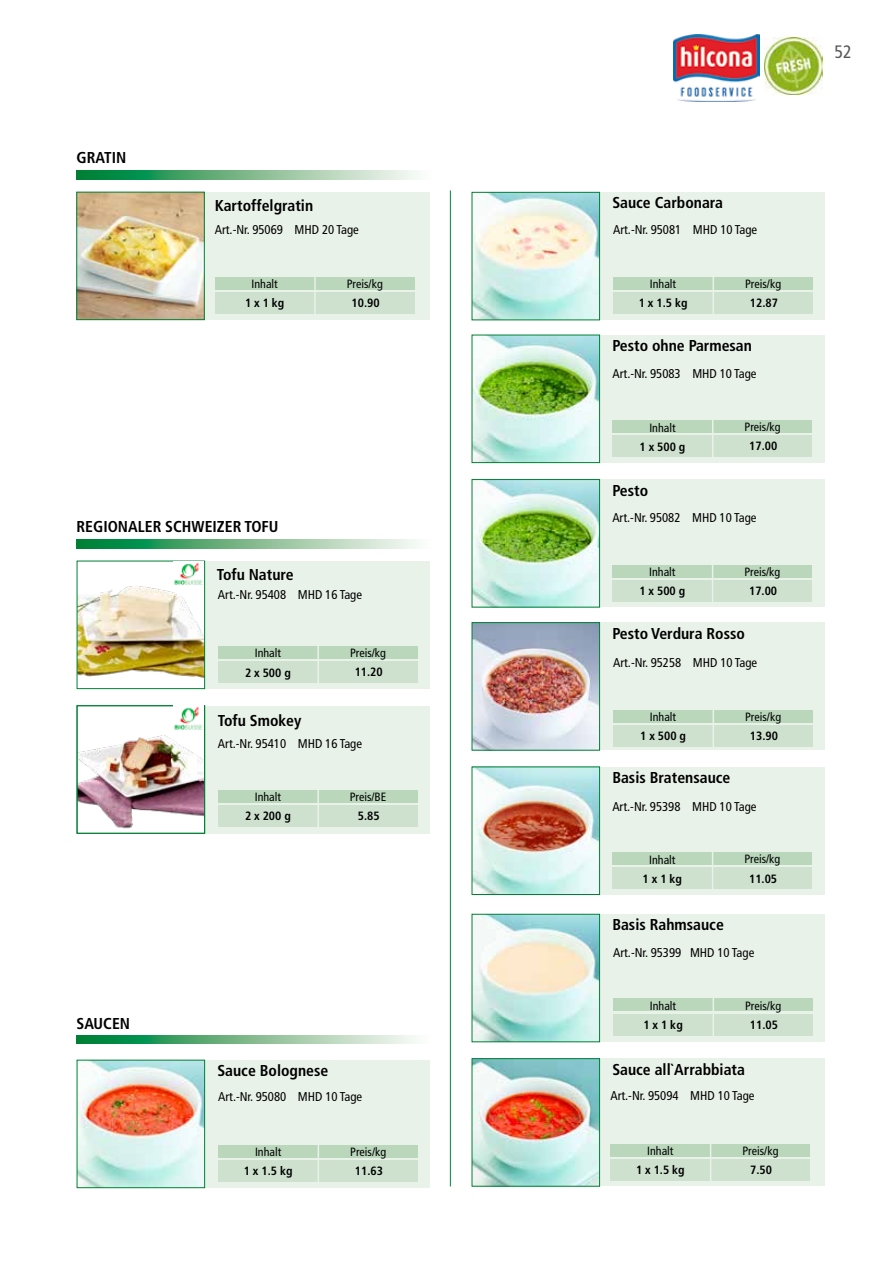
<style>
.page{position:relative;width:893px;height:1263px;background:#fff}
.page>*{position:absolute;margin:0;border:0;box-sizing:border-box;transform-origin:0 0}
.t1{font:condensed 18px "Frutiger";color:#58585a}
.t2{font:700 condensed 15.75px "Frutiger";color:#000}
.t3{font:condensed 12.75px "Frutiger";color:#000}
.t4{font:condensed 12px "Frutiger";color:#000}
.t5{font:700 condensed 12px "Frutiger";color:#000}
</style>
<div class="page">
<div style="left:205px;top:706px;width:225px;height:127px;background:#e9f2e9"></div>
<img style="left:79px;top:735px;width:124px;height:94px">
<div style="left:77px;top:705px;width:128px;height:128px;border:1px solid #008035"></div>
<svg style="left:77px;top:540px;width:339px;height:8px;background:#75b98d"></svg>
<svg style="left:77px;top:171px;width:339px;height:8px;background:#75b98d"></svg>
<div style="left:205px;top:561px;width:225px;height:128px;background:#e9f2e9"></div>
<div style="left:204px;top:192px;width:226px;height:128px;background:#e9f2e9"></div>
<img style="left:79px;top:194px;width:124px;height:124px">
<div style="left:77px;top:192px;width:128px;height:128px;border:1px solid #008035"></div>
<img style="left:79px;top:586px;width:124px;height:92px">
<div style="left:77px;top:561px;width:128px;height:128px;border:1px solid #008035"></div>
<div style="left:600px;top:479px;width:225px;height:128px;background:#e9f2e9"></div>
<img style="left:474px;top:481px;width:124px;height:124px">
<div style="left:472px;top:479px;width:128px;height:128px;border:1px solid #008035"></div>
<div style="left:600px;top:767px;width:225px;height:127px;background:#e9f2e9"></div>
<img style="left:474px;top:769px;width:124px;height:124px">
<div style="left:472px;top:767px;width:128px;height:128px;border:1px solid #008035"></div>
<div style="left:600px;top:914px;width:225px;height:128px;background:#e9f2e9"></div>
<img style="left:474px;top:916px;width:124px;height:124px">
<div style="left:472px;top:914px;width:128px;height:128px;border:1px solid #008035"></div>
<div style="left:600px;top:623px;width:225px;height:127px;background:#e9f2e9"></div>
<img style="left:474px;top:624px;width:124px;height:124px">
<div style="left:472px;top:622px;width:128px;height:128px;border:1px solid #008035"></div>
<div style="left:600px;top:1059px;width:225px;height:127px;background:#e9f2e9"></div>
<img style="left:474px;top:1060px;width:124px;height:124px">
<div style="left:472px;top:1058px;width:128px;height:128px;border:1px solid #008035"></div>
<div style="left:600px;top:335px;width:225px;height:128px;background:#e9f2e9"></div>
<img style="left:474px;top:337px;width:124px;height:124px">
<div style="left:472px;top:335px;width:128px;height:128px;border:1px solid #008035"></div>
<div style="left:205px;top:1060px;width:225px;height:128px;background:#e9f2e9"></div>
<img style="left:79px;top:1062px;width:124px;height:124px">
<div style="left:77px;top:1060px;width:128px;height:128px;border:1px solid #008035"></div>
<div style="left:600px;top:192px;width:225px;height:128px;background:#e9f2e9"></div>
<img style="left:474px;top:194px;width:124px;height:124px">
<div style="left:472px;top:192px;width:128px;height:128px;border:1px solid #008035"></div>
<svg style="left:77px;top:1035px;width:338px;height:9px;background:#75b98d"></svg>
<img style="left:174px;top:561px;width:30px;height:25px">
<img style="left:174px;top:706px;width:30px;height:25px">
<hr style="left:450px;top:190px;width:1px;height:996px;background:#008a35">
<div style="left:215px;top:292px;width:200px;height:21px;background:#cde1ce"></div>
<div style="left:215px;top:277px;width:200px;height:13px;background:#bad7bc"></div>
<hr style="left:314px;top:276px;width:2px;height:40px;background:#e9f2e9">
<div style="left:218px;top:661px;width:200px;height:22px;background:#cde1ce"></div>
<div style="left:218px;top:646px;width:200px;height:13px;background:#bad7bc"></div>
<hr style="left:317px;top:645px;width:2px;height:40px;background:#e9f2e9">
<div style="left:218px;top:805px;width:200px;height:22px;background:#cde1ce"></div>
<div style="left:218px;top:790px;width:200px;height:13px;background:#bad7bc"></div>
<hr style="left:317px;top:789px;width:2px;height:40px;background:#e9f2e9">
<div style="left:218px;top:1160px;width:200px;height:22px;background:#cde1ce"></div>
<div style="left:218px;top:1145px;width:200px;height:13px;background:#bad7bc"></div>
<hr style="left:318px;top:1144px;width:1px;height:40px;background:#e9f2e9">
<div style="left:610px;top:1159px;width:200px;height:21px;background:#cde1ce"></div>
<div style="left:610px;top:1144px;width:200px;height:12px;background:#bad7bc"></div>
<hr style="left:710px;top:1142px;width:1px;height:41px;background:#e9f2e9">
<div style="left:613px;top:292px;width:200px;height:21px;background:#cde1ce"></div>
<div style="left:613px;top:277px;width:200px;height:12px;background:#bad7bc"></div>
<hr style="left:713px;top:276px;width:1px;height:40px;background:#e9f2e9">
<div style="left:612px;top:436px;width:200px;height:21px;background:#cde1ce"></div>
<div style="left:613px;top:420px;width:199px;height:13px;background:#bad7bc"></div>
<hr style="left:712px;top:419px;width:1px;height:41px;background:#e9f2e9">
<div style="left:612px;top:580px;width:200px;height:21px;background:#cde1ce"></div>
<div style="left:612px;top:565px;width:200px;height:13px;background:#bad7bc"></div>
<hr style="left:712px;top:564px;width:1px;height:40px;background:#e9f2e9">
<div style="left:613px;top:725px;width:200px;height:21px;background:#cde1ce"></div>
<div style="left:613px;top:710px;width:200px;height:12px;background:#bad7bc"></div>
<hr style="left:713px;top:708px;width:1px;height:41px;background:#e9f2e9">
<div style="left:612px;top:868px;width:200px;height:21px;background:#cde1ce"></div>
<div style="left:612px;top:852px;width:200px;height:13px;background:#bad7bc"></div>
<hr style="left:712px;top:851px;width:1px;height:41px;background:#e9f2e9">
<div style="left:613px;top:1014px;width:200px;height:21px;background:#cde1ce"></div>
<div style="left:613px;top:998px;width:200px;height:13px;background:#bad7bc"></div>
<hr style="left:713px;top:997px;width:1px;height:41px;background:#e9f2e9">
<img style="left:673px;top:35px;width:86px;height:66px">
<img style="left:765px;top:37px;width:57px;height:58px">
<p class="t2" style="left:77px;top:148px;width:51px">GRATIN</p>
<p class="t2" style="left:215px;top:196px;width:100px">Kartoffelgratin</p>
<p class="t3" style="left:215px;top:222px;width:146px">Art.-Nr. 95069 MHD 20 Tage</p>
<p class="t4" style="left:252px;top:277px;width:28px">Inhalt</p>
<p class="t5" style="left:245px;top:296px;width:41px">1 x 1 kg</p>
<p class="t4" style="left:347px;top:277px;width:37px">Preis/kg</p>
<p class="t5" style="left:351px;top:296px;width:30px">10.90</p>
<p class="t2" style="left:77px;top:518px;width:203px">REGIONALER SCHWEIZER TOFU</p>
<p class="t2" style="left:217px;top:565px;width:79px">Tofu Nature</p>
<p class="t3" style="left:218px;top:588px;width:146px">Art.-Nr. 95408 MHD 16 Tage</p>
<p class="t4" style="left:255px;top:646px;width:28px">Inhalt</p>
<p class="t5" style="left:245px;top:665px;width:47px">2 x 500 g</p>
<p class="t2" style="left:218px;top:711px;width:85px">Tofu Smokey</p>
<p class="t4" style="left:350px;top:646px;width:37px">Preis/kg</p>
<p class="t5" style="left:355px;top:665px;width:30px">11.20</p>
<p class="t3" style="left:218px;top:736px;width:146px">Art.-Nr. 95410 MHD 16 Tage</p>
<p class="t2" style="left:77px;top:1014px;width:55px">SAUCEN</p>
<p class="t4" style="left:255px;top:790px;width:28px">Inhalt</p>
<p class="t5" style="left:245px;top:809px;width:47px">2 x 200 g</p>
<p class="t4" style="left:350px;top:790px;width:38px">Preis/BE</p>
<p class="t5" style="left:358px;top:809px;width:23px">5.85</p>
<p class="t2" style="left:217px;top:1061px;width:112px">Sauce Bolognese</p>
<p class="t3" style="left:218px;top:1089px;width:146px">Art.-Nr. 95080 MHD 10 Tage</p>
<p class="t4" style="left:255px;top:1145px;width:28px">Inhalt</p>
<p class="t5" style="left:244px;top:1164px;width:50px">1 x 1.5 kg</p>
<p class="t4" style="left:350px;top:1145px;width:37px">Preis/kg</p>
<p class="t5" style="left:355px;top:1164px;width:30px">11.63</p>
<h1 class="t1" style="left:834px;top:41px;width:19px">52</h1>
<p class="t2" style="left:612px;top:194px;width:112px">Sauce Carbonara</p>
<p class="t3" style="left:613px;top:222px;width:146px">Art.-Nr. 95081 MHD 10 Tage</p>
<p class="t4" style="left:650px;top:277px;width:28px">Inhalt</p>
<p class="t5" style="left:639px;top:296px;width:50px">1 x 1.5 kg</p>
<p class="t4" style="left:745px;top:276px;width:37px">Preis/kg</p>
<p class="t5" style="left:750px;top:296px;width:30px">12.87</p>
<p class="t2" style="left:612px;top:336px;width:141px">Pesto ohne Parmesan</p>
<p class="t3" style="left:612px;top:366px;width:146px">Art.-Nr. 95083 MHD 10 Tage</p>
<p class="t4" style="left:649px;top:420px;width:28px">Inhalt</p>
<p class="t5" style="left:640px;top:439px;width:47px">1 x 500 g</p>
<p class="t2" style="left:612px;top:481px;width:37px">Pesto</p>
<p class="t4" style="left:745px;top:420px;width:37px">Preis/kg</p>
<p class="t5" style="left:749px;top:439px;width:30px">17.00</p>
<p class="t3" style="left:612px;top:510px;width:146px">Art.-Nr. 95082 MHD 10 Tage</p>
<p class="t4" style="left:649px;top:565px;width:28px">Inhalt</p>
<p class="t5" style="left:639px;top:584px;width:47px">1 x 500 g</p>
<p class="t4" style="left:744px;top:565px;width:37px">Preis/kg</p>
<p class="t5" style="left:749px;top:584px;width:30px">17.00</p>
<p class="t2" style="left:612px;top:624px;width:134px">Pesto Verdura Rosso</p>
<p class="t3" style="left:613px;top:655px;width:146px">Art.-Nr. 95258 MHD 10 Tage</p>
<p class="t4" style="left:650px;top:710px;width:28px">Inhalt</p>
<p class="t5" style="left:640px;top:729px;width:47px">1 x 500 g</p>
<p class="t2" style="left:612px;top:768px;width:120px">Basis Bratensauce</p>
<p class="t4" style="left:745px;top:709px;width:37px">Preis/kg</p>
<p class="t5" style="left:750px;top:728px;width:30px">13.90</p>
<p class="t3" style="left:612px;top:799px;width:146px">Art.-Nr. 95398 MHD 10 Tage</p>
<p class="t4" style="left:649px;top:852px;width:28px">Inhalt</p>
<p class="t5" style="left:643px;top:871px;width:41px">1 x 1 kg</p>
<p class="t2" style="left:612px;top:915px;width:113px">Basis Rahmsauce</p>
<p class="t4" style="left:744px;top:852px;width:37px">Preis/kg</p>
<p class="t5" style="left:749px;top:871px;width:30px">11.05</p>
<p class="t3" style="left:613px;top:945px;width:143px">Art.-Nr. 95399 MHD 10 Tage</p>
<p class="t4" style="left:650px;top:998px;width:28px">Inhalt</p>
<p class="t5" style="left:643px;top:1018px;width:41px">1 x 1 kg</p>
<p class="t4" style="left:745px;top:998px;width:37px">Preis/kg</p>
<p class="t5" style="left:750px;top:1017px;width:30px">11.05</p>
<p class="t2" style="left:612px;top:1060px;width:134px">Sauce all`Arrabbiata</p>
<p class="t3" style="left:610px;top:1088px;width:146px">Art.-Nr. 95094 MHD 10 Tage</p>
<p class="t4" style="left:647px;top:1144px;width:28px">Inhalt</p>
<p class="t5" style="left:636px;top:1163px;width:50px">1 x 1.5 kg</p>
<p class="t4" style="left:742px;top:1143px;width:37px">Preis/kg</p>
<p class="t5" style="left:750px;top:1162px;width:23px">7.50</p>
</div>
